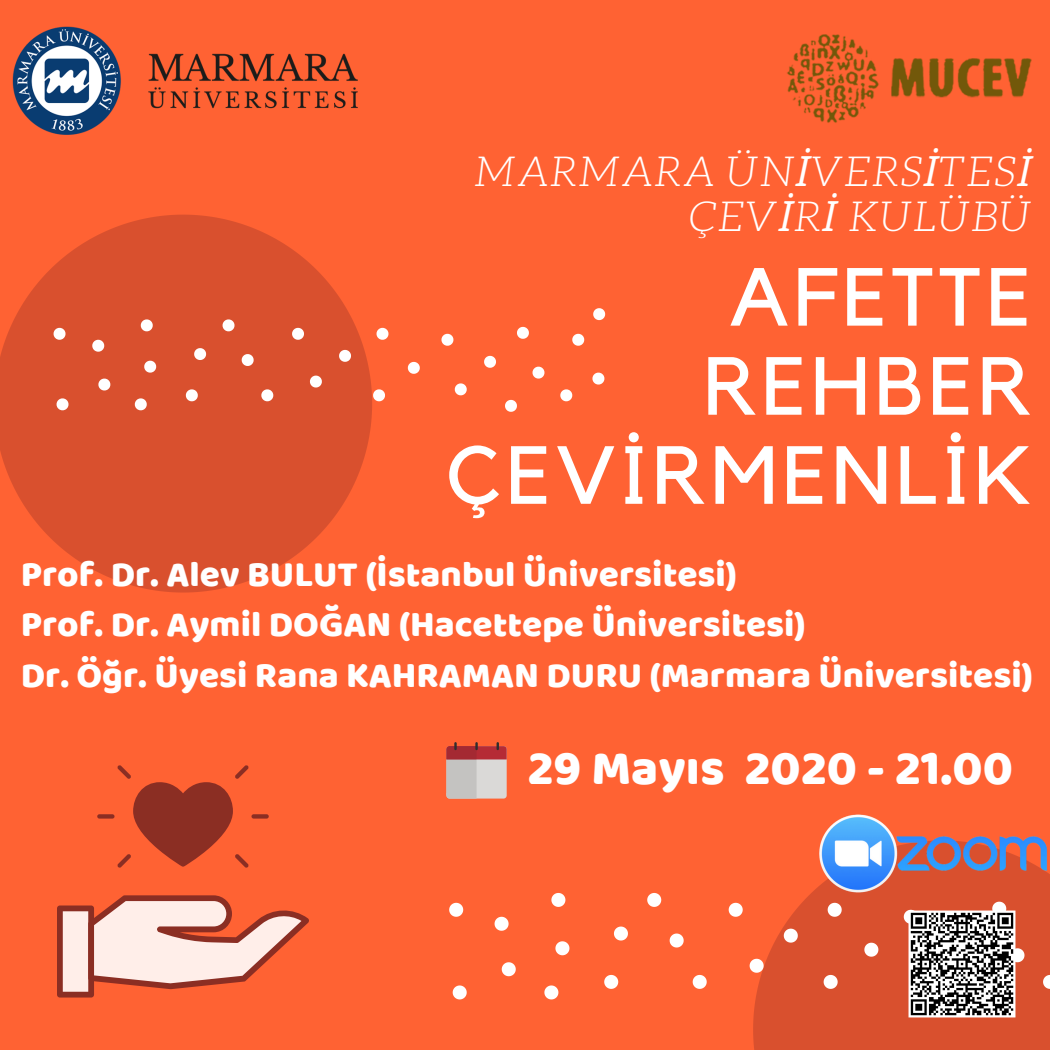
<style>
.page{position:relative;width:1050px;height:1050px;background:#ff6233}
.page>*{position:absolute;margin:0;border:0;box-sizing:border-box;transform-origin:0 0}
.t1{font:81.2px/89.1px "Kollektif";letter-spacing:.06em;color:#fff;text-align:right}
.t2{font:49.88px "Baloo";color:#fff}
.t3{font:italic 300 41.82px/45px "Aleo";letter-spacing:.04em;color:#fff;text-align:right}
.t4{font:36.75px/50.8px "Baloo Thambi";color:#fff}
.s1{font-family:"Noto Sans";font-weight:400}
</style>
<div class="page">
<svg style="left:57px;top:895px;width:252px;height:103px"></svg>
<div style="left:97px;top:814px;width:18px;height:5px;background:#8b2e23;border-radius:2px"></div>
<div style="left:251px;top:814px;width:18px;height:5px;background:#8b2e23;border-radius:2px"></div>
<svg style="left:117px;top:765px;width:132px;height:103px"></svg>
<svg style="left:753px;top:892px;width:95px;height:158px;fill:#d9502e"></svg>
<svg style="left:0;top:215px;width:372px;height:378px;fill:#d9502e"></svg>
<svg style="left:824px;top:975px;width:14px;height:14px"></svg>
<svg style="left:729px;top:903px;width:14px;height:14px"></svg>
<svg style="left:670px;top:934px;width:14px;height:14px"></svg>
<svg style="left:551px;top:893px;width:14px;height:14px"></svg>
<svg style="left:502px;top:962px;width:14px;height:14px"></svg>
<svg style="left:693px;top:975px;width:14px;height:14px"></svg>
<svg style="left:614px;top:927px;width:14px;height:14px"></svg>
<svg style="left:544px;top:985px;width:14px;height:14px"></svg>
<svg style="left:784px;top:929px;width:14px;height:14px"></svg>
<svg style="left:449px;top:903px;width:14px;height:14px"></svg>
<svg style="left:828px;top:903px;width:14px;height:14px"></svg>
<svg style="left:604px;top:975px;width:14px;height:14px"></svg>
<svg style="left:647px;top:893px;width:14px;height:14px"></svg>
<svg style="left:750px;top:959px;width:14px;height:14px"></svg>
<svg style="left:555px;top:941px;width:14px;height:14px"></svg>
<svg style="left:495px;top:917px;width:14px;height:14px"></svg>
<svg style="left:453px;top:985px;width:14px;height:14px"></svg>
<img style="left:848px;top:897px;width:202px;height:153px">
<img style="left:12px;top:26px;width:346px;height:109px">
<svg style="left:373px;top:389px;width:12px;height:12px"></svg>
<svg style="left:292px;top:328px;width:12px;height:12px"></svg>
<svg style="left:242px;top:354px;width:12px;height:12px"></svg>
<svg style="left:141px;top:319px;width:12px;height:12px"></svg>
<svg style="left:455px;top:383px;width:12px;height:12px"></svg>
<svg style="left:441px;top:334px;width:12px;height:12px"></svg>
<svg style="left:533px;top:367px;width:11px;height:12px"></svg>
<svg style="left:592px;top:373px;width:12px;height:12px"></svg>
<svg style="left:98px;top:379px;width:12px;height:12px"></svg>
<svg style="left:261px;top:389px;width:12px;height:12px"></svg>
<svg style="left:194px;top:348px;width:12px;height:12px"></svg>
<svg style="left:135px;top:398px;width:12px;height:12px"></svg>
<svg style="left:517px;top:327px;width:12px;height:12px"></svg>
<svg style="left:593px;top:308px;width:12px;height:12px"></svg>
<svg style="left:505px;top:400px;width:12px;height:12px"></svg>
<svg style="left:339px;top:350px;width:12px;height:12px"></svg>
<svg style="left:54px;top:328px;width:12px;height:12px"></svg>
<svg style="left:408px;top:362px;width:12px;height:12px"></svg>
<svg style="left:377px;top:328px;width:11px;height:12px"></svg>
<svg style="left:186px;top:389px;width:12px;height:12px"></svg>
<svg style="left:572px;top:334px;width:12px;height:12px"></svg>
<svg style="left:560px;top:389px;width:12px;height:12px"></svg>
<svg style="left:223px;top:319px;width:12px;height:12px"></svg>
<svg style="left:310px;top:376px;width:12px;height:12px"></svg>
<svg style="left:484px;top:356px;width:12px;height:12px"></svg>
<svg style="left:144px;top:361px;width:12px;height:12px"></svg>
<svg style="left:92px;top:340px;width:12px;height:12px"></svg>
<svg style="left:57px;top:398px;width:12px;height:12px"></svg>
<img style="left:787px;top:34px;width:245px;height:89px">
<svg style="left:446px;top:742px;width:61px;height:57px"></svg>
<img style="left:813px;top:814px;width:237px;height:83px">
<p class="t3" style="left:474px;top:149px;width:558px">MARMARA ÜN<span class="s1">İ</span>VERS<span class="s1">İ</span>TES<span class="s1">İ<br></span>ÇEV<span class="s1">İ</span>R<span class="s1">İ</span> KULÜBÜ</p>
<h1 class="t1" style="left:448px;top:256px;width:585px">AFETTE<br>REHBER<br>ÇEVİRMENLİK</h1>
<p class="t4" style="left:21px;top:550px;width:1014px">Prof. Dr. Alev BULUT (İstanbul Üniversitesi)<br>Prof. Dr. Aymil DOĞAN (Hacettepe Üniversitesi)<br>Dr. Öğr. Üyesi Rana KAHRAMAN DURU (Marmara Üniversitesi)</p>
<h2 class="t2" style="left:528px;top:737px;width:487px">29 Mayıs 2020 - 21.00</h2>
</div>
